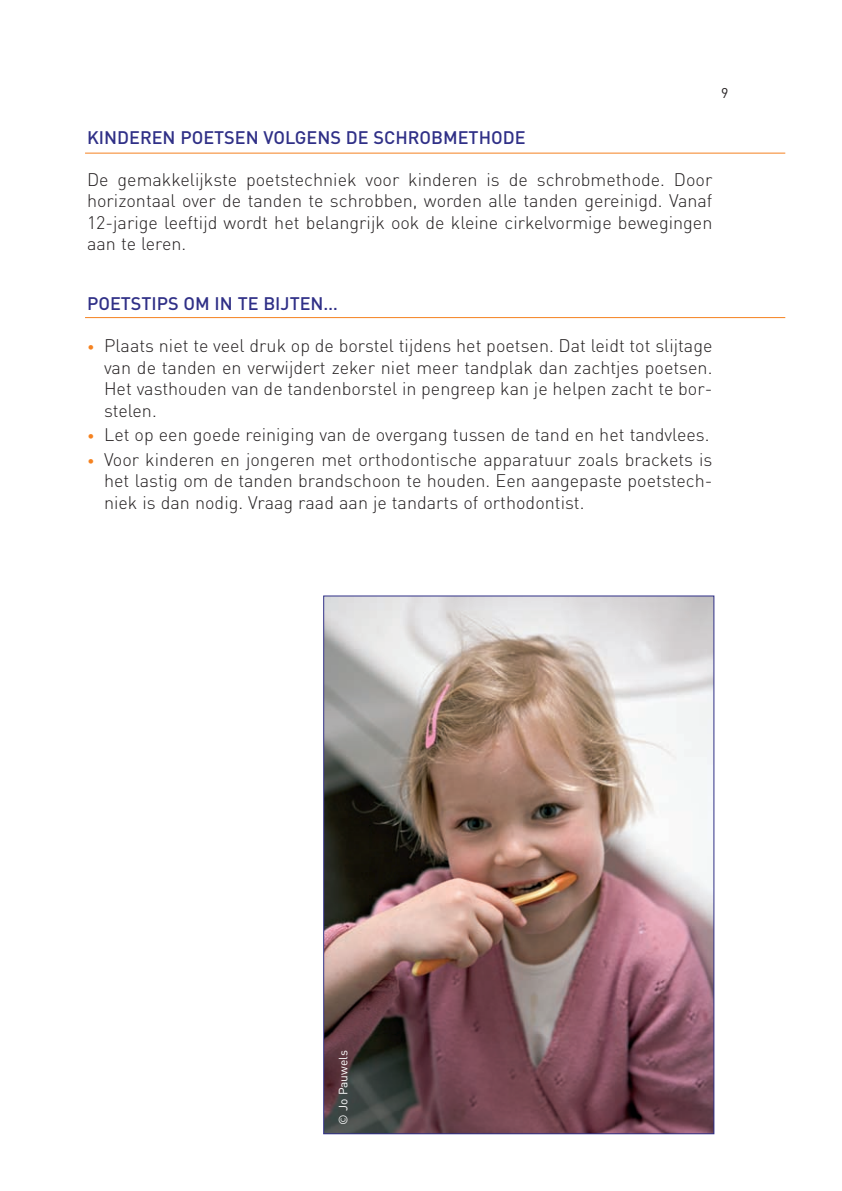
<style>
.page{position:relative;width:842px;height:1191px;background:#fff}
.page>*{position:absolute;margin:0;border:0;box-sizing:border-box;transform-origin:0 0}
.t1{font:300 18px/21.6px "DIN";color:#231f20;text-align:justify}
.t2{font:500 18px "DIN";color:#303087}
.t3{font:14px "DIN";color:#231f20}
.t4{font:12px "DIN";color:#fff}
.s1{font-size:14px;color:#f58220}
</style>
<div class="page">
<img style="left:325px;top:597px;width:387px;height:535px">
<hr style="left:85px;top:153px;width:700px;height:1px;background:#f58220">
<hr style="left:85px;top:317px;width:700px;height:1px;background:#f58220">
<p class="t3" style="left:721px;top:85px;width:9px">9</p>
<p class="t2" style="left:87px;top:127px;width:440px">KINDEREN POETSEN VOLGENS DE SCHROBMETHODE</p>
<p class="t1" style="left:87px;top:169px;width:627px">De gemakkelijkste poetstechniek voor kinderen is de schrobmethode. Door horizontaal over de tanden te schrobben, worden alle tanden gereinigd. Vanaf 12-jarige leeftijd wordt het belangrijk ook de kleine cirkelvormige bewegingen aan te leren.</p>
<p class="t2" style="left:87px;top:293px;width:252px">POETSTIPS OM IN TE BIJTEN…</p>
<p class="t1" style="left:104px;top:335px;width:610px;text-indent:-17px"><span class="s1">•</span> Plaats niet te veel druk op de borstel tijdens het poetsen. Dat leidt tot slijtage van de tanden en verwijdert zeker niet meer tandplak dan zachtjes poetsen.<br>Het vasthouden van de tandenborstel in pengreep kan je helpen zacht te bor&shy;stelen.</p>
<p class="t1" style="left:87px;top:424px;width:624px"><span class="s1">•</span> Let op een goede reiniging van de overgang tussen de tand en het tandvlees.</p>
<p class="t1" style="left:104px;top:448px;width:610px;text-indent:-17px"><span class="s1">•</span> Voor kinderen en jongeren met orthodontische apparatuur zoals brackets is het lastig om de tanden brandschoon te houden. Een aangepaste poetstech&shy;niek is dan nodig. Vraag raad aan je tandarts of orthodontist.</p>
<p class="t4" style="left:336px;top:1124px;width:76px;rotate:-90deg">© Jo Pauwels</p>
</div>
